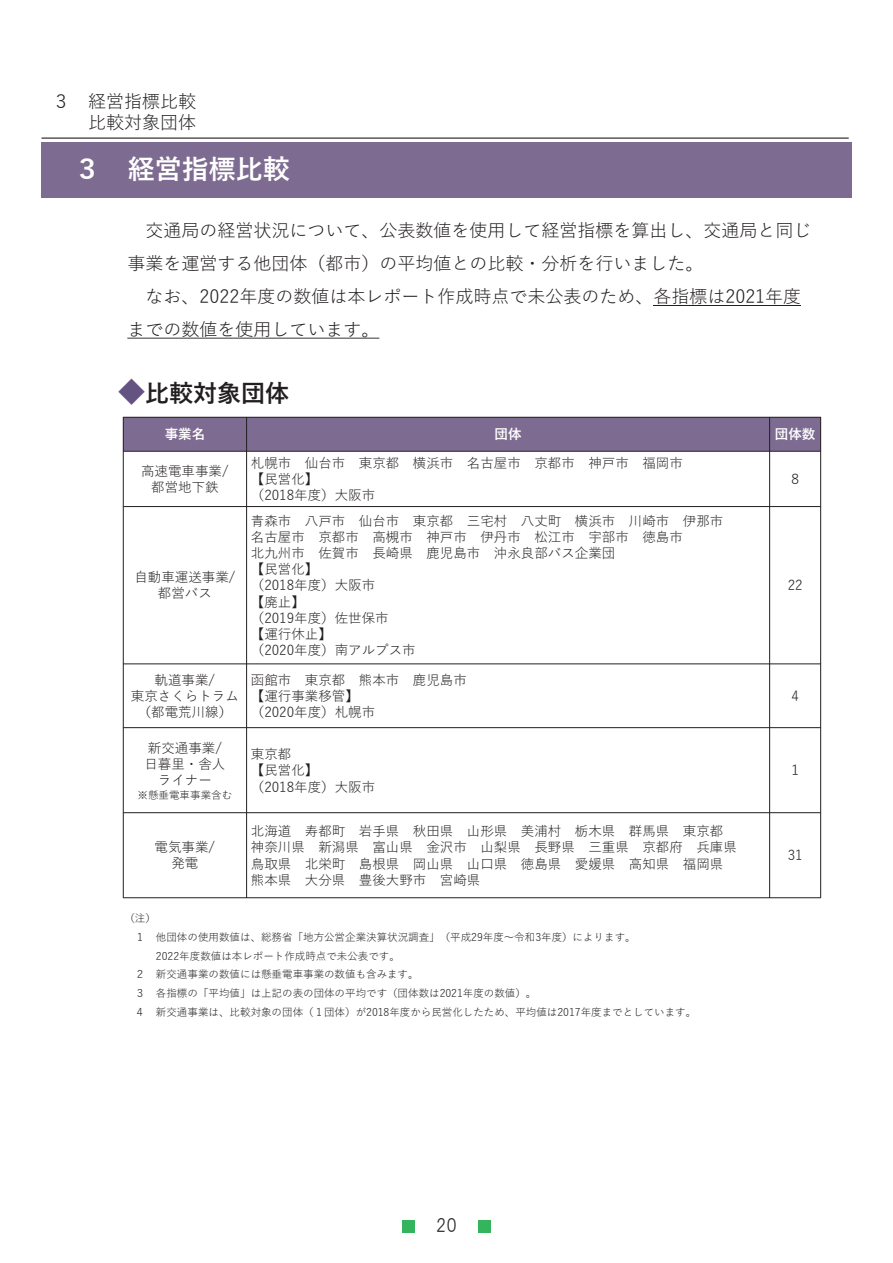
<style>
.page{position:relative;width:893px;height:1263px;background:#fff}
.page>*{position:absolute;margin:0;border:0;box-sizing:border-box;transform-origin:0 0}
.t1{font:700 27px "Yu Gothic";color:#fff}
.t2{font:700 24px "Yu Gothic";color:#231f20}
.t3{font:18px/33px "Yu Gothic";color:#231f20}
.t4{font:18px "HGS Gothic M";color:#231f20}
.t5{font:13.5px/16.2px "Yu Gothic";color:#231f20;text-align:center}
.t6{font:700 13.5px "Yu Gothic";color:#fff}
.t7{font:10.5px "Yu Gothic";color:#231f20}
.s1{font-size:27px;color:#645280}
</style>
<div class="page">
<hr style="left:653px;top:305px;width:148px;height:1px;background:#231f20">
<svg style="left:127px;top:338px;width:252px;height:1px"></svg>
<div style="left:123px;top:417px;width:124px;height:34px;background:#7d6b91"></div>
<div style="left:247px;top:417px;width:523px;height:34px;background:#7d6b91"></div>
<div style="left:770px;top:417px;width:51px;height:34px;background:#7d6b91"></div>
<svg style="left:124px;top:728px;width:122px;height:1px"></svg>
<hr style="left:246px;top:417px;width:1px;height:481px;background:#231f20">
<hr style="left:769px;top:417px;width:1px;height:481px;background:#231f20">
<hr style="left:123px;top:451px;width:698px;height:1px;background:#231f20">
<hr style="left:123px;top:506px;width:698px;height:1px;background:#231f20">
<hr style="left:123px;top:664px;width:698px;height:1px;background:#231f20">
<hr style="left:123px;top:727px;width:698px;height:1px;background:#231f20">
<hr style="left:123px;top:812px;width:698px;height:1px;background:#231f20">
<hr style="left:123px;top:417px;width:1px;height:481px;background:#231f20">
<hr style="left:820px;top:417px;width:1px;height:481px;background:#231f20">
<hr style="left:123px;top:417px;width:698px;height:1px;background:#231f20">
<hr style="left:123px;top:897px;width:698px;height:1px;background:#231f20">
<div style="left:41px;top:142px;width:810px;height:55px;background:#7d6b91"></div>
<hr style="left:42px;top:138px;width:807px;height:1px;background:#231f20">
<div style="left:402px;top:1219px;width:13px;height:13px;background:#34b55d"></div>
<div style="left:478px;top:1219px;width:13px;height:13px;background:#34b55d"></div>
<h3 class="t3" style="left:52px;top:88px;width:145px;line-height:21.6px;text-align:right">３ 経営指標比較比較対象団体</h3>
<h1 class="t1" style="left:74px;top:154px;width:217px">３ 経営指標比較</h1>
<h3 class="t3" style="left:127px;top:211px;width:685px;text-indent:18px">交通局の経営状況について、公表数値を使用して経営指標を算出し、交通局と同じ事業を運営する他団体（都市）の平均値との比較・分析を行いました。</h3>
<h3 class="t3" style="left:127px;top:277px;width:675px;text-indent:18px">なお、2022年度の数値は本レポート作成時点で未公表のため、各指標は2021年度までの数値を使用しています。</h3>
<h2 class="t2" style="left:118px;top:380px;width:173px"><span class="s1">◆</span>比較対象団体</h2>
<p class="t6" style="left:165px;top:427px;width:42px">事業名</p>
<p class="t6" style="left:495px;top:427px;width:28px">団体</p>
<p class="t6" style="left:775px;top:427px;width:42px">団体数</p>
<p class="t5" style="left:141px;top:461px;width:89px">高速電車事業/都営地下鉄</p>
<p class="t5" style="left:251px;top:453px;width:433px;text-align:left">札幌市 仙台市 東京都 横浜市 名古屋市 京都市 神戸市 福岡市【民営化】<br>（2018年度）大阪市</p>
<p class="t5" style="left:788px;top:469px;width:15px">８</p>
<p class="t5" style="left:134px;top:567px;width:103px">自動車運送事業/都営バス</p>
<p class="t5" style="left:251px;top:511px;width:474px;text-align:left">青森市 八戸市 仙台市 東京都 三宅村 八丈町 横浜市 川崎市 伊那市名古屋市 京都市 高槻市 神戸市 伊丹市 松江市 宇部市 徳島市<br>北九州市 佐賀市 長崎県 鹿児島市 沖永良部バス企業団<br>【民営化】<br>（2018年度）大阪市<br>【廃止】<br>（2019年度）佐世保市<br>【運行休止】<br>（2020年度）南アルプス市</p>
<p class="t5" style="left:131px;top:670px;width:110px">軌道事業/<br>東京さくらトラム（都電荒川線）</p>
<p class="t5" style="left:251px;top:670px;width:217px;text-align:left">函館市 東京都 熊本市 鹿児島市【運行事業移管】<br>（2020年度）札幌市</p>
<p class="t5" style="left:144px;top:738px;width:83px">新交通事業/日暮里・舎人ライナー</p>
<p class="t7" style="left:138px;top:785px;width:96px">※懸垂電車事業含む</p>
<p class="t5" style="left:155px;top:837px;width:62px">電気事業/発電</p>
<p class="t5" style="left:251px;top:744px;width:126px;text-align:left">東京都<br>【民営化】<br>（2018年度）大阪市</p>
<p class="t5" style="left:251px;top:821px;width:487px;text-align:left">北海道 寿都町 岩手県 秋田県 山形県 美浦村 栃木県 群馬県 東京都神奈川県 新潟県 富山県 金沢市 山梨県 長野県 三重県 京都府 兵庫県鳥取県 北栄町 島根県 岡山県 山口県 徳島県 愛媛県 高知県 福岡県熊本県 大分県 豊後大野市 宮崎県</p>
<p class="t7" style="left:124px;top:908px;width:33px">（注）</p>
<p class="t7" style="left:135px;top:927px;width:502px">１ 他団体の使用数値は、総務省「地方公営企業決算状況調査」（平成29年度～令和3年度）によります。</p>
<p class="t7" style="left:156px;top:946px;width:246px">2022年度数値は本レポート作成時点で未公表です。</p>
<p class="t7" style="left:135px;top:965px;width:285px">２ 新交通事業の数値には懸垂電車事業の数値も含みます。</p>
<p class="t7" style="left:135px;top:984px;width:403px">３ 各指標の「平均値」は上記の表の団体の平均です（団体数は2021年度の数値）。</p>
<p class="t7" style="left:135px;top:1003px;width:563px">４ 新交通事業は、比較対象の団体（１団体）が2018年度から民営化したため、平均値は2017年度までとしています。</p>
<p class="t5" style="left:788px;top:576px;width:16px">22</p>
<p class="t5" style="left:791px;top:686px;width:9px">4</p>
<p class="t5" style="left:788px;top:760px;width:15px">１</p>
<p class="t5" style="left:788px;top:845px;width:16px">31</p>
<h3 class="t4" style="left:436px;top:1216px;width:23px">20</h3>
</div>
